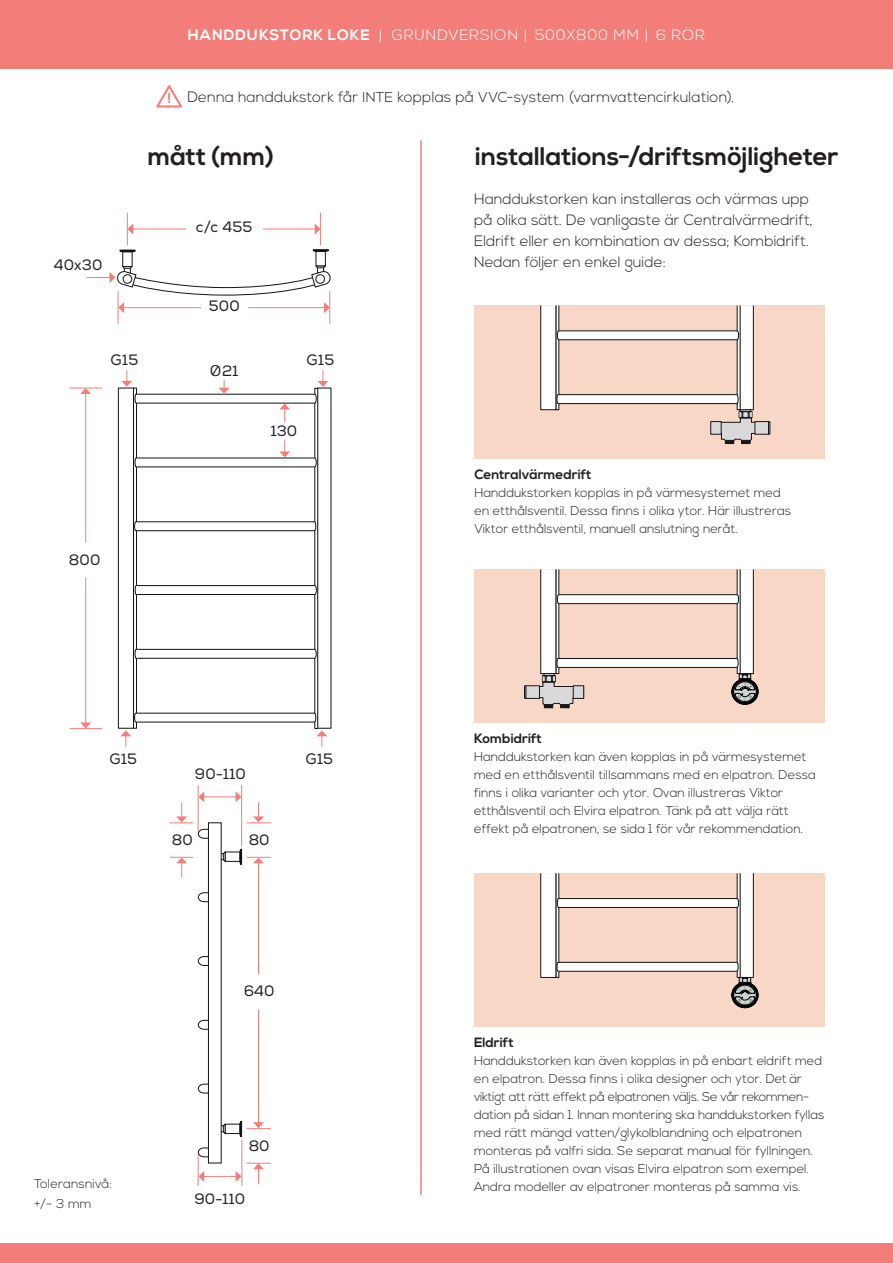
<style>
.page{position:relative;width:893px;height:1263px;background:#fff}
.page>*{position:absolute;margin:0;border:0;box-sizing:border-box;transform-origin:0 0}
.t1{font:700 25.5px "Nexa";color:#231f20}
.sid_2_tabell_fakta{font:300 15px/21px "Nexa";color:#231f20}
.sid_2_Varningstext{font:300 15px "Nexa";letter-spacing:.01em;color:#231f20}
.sid_2_tabell_fakta-2{font:15px "Nexa";letter-spacing:.01em;color:#231f20}
.sid_2_h2{font:300 15px "Nexa";letter-spacing:.065em;color:#fff}
.t2{font:700 14.4px "Nexa";color:#f37e79}
.sid_2_tabell_fakta-3{font:700 13.5px "Nexa";color:#231f20}
.sid_2_tabell_fakta-4{font:300 12.75px/18px "Nexa";color:#231f20}
.s1{font-weight:700}
.s2{font-size:14.25px}
.s3{font-family:"Sofia Pro";font-weight:300;font-size:16.5px}
</style>
<div class="page">
<div style="left:474px;top:306px;width:351px;height:153px;background:#f9d7c6"></div>
<div style="left:0;top:0;width:893px;height:68px;background:#f37e79"></div>
<div style="left:0;top:1244px;width:893px;height:19px;background:#f37e79"></div>
<svg style="left:156px;top:85px;width:26px;height:23px"></svg>
<hr style="left:420px;top:140px;width:2px;height:1055px;background:#f37e79">
<div style="left:474px;top:569px;width:351px;height:153px;background:#f9d7c6"></div>
<div style="left:474px;top:873px;width:351px;height:153px;background:#f9d7c6"></div>
<hr style="left:127px;top:213px;width:1px;height:32px;background:#f37e79">
<hr style="left:118px;top:291px;width:1px;height:33px;background:#f37e79">
<hr style="left:329px;top:291px;width:1px;height:33px;background:#f37e79">
<hr style="left:70px;top:388px;width:32px;height:1px;background:#f37e79">
<hr style="left:70px;top:728px;width:32px;height:1px;background:#f37e79">
<hr style="left:198px;top:785px;width:1px;height:46px;background:#f37e79">
<hr style="left:198px;top:1154px;width:1px;height:32px;background:#f37e79">
<hr style="left:241px;top:785px;width:1px;height:62px;background:#f37e79">
<hr style="left:242px;top:1140px;width:1px;height:46px;background:#f37e79">
<hr style="left:320px;top:213px;width:1px;height:32px;background:#f37e79">
<hr style="left:132px;top:229px;width:184px;height:1px;background:#f37e79">
<svg style="left:127px;top:223px;width:6px;height:11px"></svg>
<svg style="left:315px;top:223px;width:5px;height:11px"></svg>
<hr style="left:123px;top:307px;width:202px;height:1px;background:#f37e79">
<svg style="left:118px;top:302px;width:6px;height:11px"></svg>
<svg style="left:324px;top:302px;width:6px;height:11px"></svg>
<div style="left:186px;top:221px;width:76px;height:27px;background:#fff"></div>
<div style="left:201px;top:300px;width:47px;height:18px;background:#fff"></div>
<hr style="left:85px;top:577px;width:1px;height:146px;background:#f37e79">
<svg style="left:80px;top:722px;width:11px;height:6px"></svg>
<svg style="left:120px;top:730px;width:11px;height:17px"></svg>
<svg style="left:316px;top:730px;width:11px;height:17px"></svg>
<hr style="left:203px;top:796px;width:33px;height:1px;background:#f37e79">
<svg style="left:236px;top:792px;width:5px;height:10px"></svg>
<hr style="left:203px;top:1176px;width:33px;height:1px;background:#f37e79">
<svg style="left:198px;top:1171px;width:6px;height:11px"></svg>
<svg style="left:247px;top:802px;width:24px;height:21px"></svg>
<hr style="left:258px;top:1010px;width:1px;height:113px;background:#f37e79">
<svg style="left:170px;top:857px;width:23px;height:20px"></svg>
<hr style="left:258px;top:862px;width:1px;height:112px;background:#f37e79">
<svg style="left:236px;top:1163px;width:35px;height:20px"></svg>
<hr style="left:85px;top:393px;width:1px;height:150px;background:#f37e79">
<svg style="left:80px;top:388px;width:11px;height:6px"></svg>
<div style="left:122px;top:250px;width:11px;height:17px;background:#fff;border:1px solid #101414"></div>
<svg style="left:119px;top:250px;width:17px;height:3px"></svg>
<div style="left:316px;top:250px;width:10px;height:16px;background:#fff;border:1px solid #101414"></div>
<svg style="left:312px;top:249px;width:17px;height:3px"></svg>
<svg style="left:87px;top:265px;width:244px;height:31px"></svg>
<svg style="left:134px;top:422px;width:3px;height:307px"></svg>
<div style="left:118px;top:388px;width:16px;height:341px;background:#fff;border:1px solid #101414"></div>
<svg style="left:314px;top:422px;width:4px;height:307px"></svg>
<svg style="left:134px;top:585px;width:183px;height:10px"></svg>
<svg style="left:134px;top:649px;width:183px;height:10px"></svg>
<svg style="left:134px;top:712px;width:183px;height:11px"></svg>
<svg style="left:134px;top:521px;width:183px;height:10px"></svg>
<svg style="left:134px;top:440px;width:183px;height:28px"></svg>
<svg style="left:556px;top:873px;width:3px;height:88px"></svg>
<div style="left:540px;top:873px;width:16px;height:105px;background:#fff;border:1px solid #101414"></div>
<div style="left:739px;top:873px;width:15px;height:105px;background:#fff;border:1px solid #101414"></div>
<hr style="left:737px;top:873px;width:3px;height:105px;background:#fff">
<svg style="left:557px;top:898px;width:182px;height:10px;background:#cdcdcd"></svg>
<svg style="left:556px;top:961px;width:202px;height:47px"></svg>
<div style="left:225px;top:1124px;width:16px;height:10px;background:#fff;border:1px solid #101414"></div>
<svg style="left:222px;top:1123px;width:4px;height:12px"></svg>
<svg style="left:239px;top:1121px;width:32px;height:20px"></svg>
<div style="left:225px;top:852px;width:16px;height:10px;background:#fff;border:1px solid #101414"></div>
<svg style="left:222px;top:851px;width:4px;height:11px"></svg>
<svg style="left:239px;top:845px;width:32px;height:20px"></svg>
<svg style="left:198px;top:892px;width:10px;height:10px"></svg>
<svg style="left:198px;top:956px;width:10px;height:10px"></svg>
<svg style="left:198px;top:1019px;width:10px;height:11px"></svg>
<svg style="left:198px;top:1083px;width:10px;height:11px"></svg>
<svg style="left:198px;top:1147px;width:10px;height:10px"></svg>
<svg style="left:170px;top:791px;width:44px;height:48px"></svg>
<div style="left:208px;top:822px;width:14px;height:341px;background:#fff;border:1px solid #101414"></div>
<svg style="left:556px;top:305px;width:3px;height:89px"></svg>
<div style="left:540px;top:305px;width:16px;height:105px;background:#fff;border:1px solid #101414"></div>
<div style="left:739px;top:305px;width:15px;height:105px;background:#fff;border:1px solid #101414"></div>
<hr style="left:737px;top:305px;width:3px;height:105px;background:#fff">
<svg style="left:557px;top:330px;width:182px;height:10px;background:#d3d2d2"></svg>
<svg style="left:556px;top:394px;width:214px;height:50px"></svg>
<svg style="left:556px;top:569px;width:3px;height:89px"></svg>
<div style="left:540px;top:569px;width:16px;height:105px;background:#fff;border:1px solid #101414"></div>
<div style="left:739px;top:569px;width:15px;height:105px;background:#fff;border:1px solid #101414"></div>
<hr style="left:737px;top:569px;width:3px;height:105px;background:#fff">
<svg style="left:557px;top:594px;width:182px;height:10px;background:#d0d0d0"></svg>
<svg style="left:524px;top:658px;width:234px;height:50px"></svg>
<svg style="left:121px;top:370px;width:207px;height:52px"></svg>
<p class="sid_2_h2" style="left:188px;top:26px;width:518px"><span class="s1">HANDDUKSTORK LOKE</span> | GRUNDVERSION | 500X800 MM | 6 RÖR</p>
<p class="sid_2_tabell_fakta-2" style="left:54px;top:256px;width:50px">40x30</p>
<p class="t2" style="left:167px;top:90px;width:6px">!</p>
<p class="sid_2_Varningstext" style="left:187px;top:88px;width:549px">Denna handdukstork får <span class="s2">INTE</span> kopplas på <span class="s2">VVC</span>-system (varmvattencirkulation).</p>
<p class="t1" style="left:148px;top:142px;width:128px">mått (mm)</p>
<p class="sid_2_tabell_fakta-2" style="left:196px;top:218px;width:58px">c/c 455</p>
<p class="sid_2_tabell_fakta-2" style="left:209px;top:297px;width:32px">500</p>
<p class="t1" style="left:475px;top:142px;width:365px">installations-/driftsmöjligheter</p>
<p class="sid_2_tabell_fakta" style="left:474px;top:189px;width:340px">Handdukstorken kan installeras och värmas upp på olika sätt. De vanligaste är Centralvärmedrift, Eldrift eller en kombination av dessa; Kombidrift.<br>Nedan följer en enkel guide:</p>
<p class="sid_2_tabell_fakta-2" style="left:111px;top:351px;width:29px">G15</p>
<p class="sid_2_tabell_fakta-2" style="left:210px;top:362px;width:31px"><span class="s3">0</span>21</p>
<p class="sid_2_tabell_fakta-2" style="left:307px;top:351px;width:29px">G15</p>
<p class="sid_2_tabell_fakta-2" style="left:69px;top:550px;width:33px">800</p>
<p class="sid_2_tabell_fakta-2" style="left:270px;top:422px;width:28px">130</p>
<p class="sid_2_tabell_fakta-3" style="left:474px;top:467px;width:119px">Centralvärmedrift</p>
<p class="sid_2_tabell_fakta-4" style="left:474px;top:485px;width:318px">Handdukstorken kopplas in på värmesystemet med en etthålsventil. Dessa finns i olika ytor. Här illustreras<br>Viktor etthålsventil, manuell anslutning neråt.</p>
<p class="sid_2_tabell_fakta-2" style="left:109px;top:750px;width:29px">G15</p>
<p class="sid_2_tabell_fakta-2" style="left:195px;top:764px;width:52px">90-110</p>
<p class="sid_2_tabell_fakta-2" style="left:172px;top:831px;width:22px">80</p>
<p class="sid_2_tabell_fakta-2" style="left:249px;top:831px;width:22px">80</p>
<p class="sid_2_tabell_fakta-2" style="left:305px;top:750px;width:29px">G15</p>
<p class="sid_2_tabell_fakta-2" style="left:244px;top:982px;width:32px">640</p>
<p class="sid_2_tabell_fakta-4" style="left:34px;top:1175px;width:80px">Toleransnivå:</p>
<p class="sid_2_tabell_fakta-4" style="left:34px;top:1195px;width:59px">+/- 3 mm</p>
<p class="sid_2_tabell_fakta-2" style="left:249px;top:1137px;width:22px">80</p>
<p class="sid_2_tabell_fakta-2" style="left:194px;top:1190px;width:52px">90-110</p>
<p class="sid_2_tabell_fakta-3" style="left:474px;top:731px;width:69px">Kombidrift</p>
<p class="sid_2_tabell_fakta-4" style="left:474px;top:748px;width:343px">Handdukstorken kan även kopplas in på värmesystemet med en etthålsventil tillsammans med en elpatron. Dessa finns i olika varianter och ytor. Ovan illustreras Viktor etthålsventil och Elvira elpatron. Tänk på att välja rätt effekt på elpatronen, se sida 1 för vår rekommendation.</p>
<p class="sid_2_tabell_fakta-3" style="left:474px;top:1035px;width:41px">Eldrift</p>
<p class="sid_2_tabell_fakta-4" style="left:474px;top:1052px;width:352px">Handdukstorken kan även kopplas in på enbart eldrift med en elpatron. Dessa finns i olika designer och ytor. Det är viktigt att rätt effekt på elpatronen väljs. Se vår rekommen&shy;dation på sidan 1. Innan montering ska handdukstorken fyllas med rätt mängd vatten/glykolblandning och elpatronen monteras på valfri sida. Se separat manual för fyllningen.<br>På illustrationen ovan visas Elvira elpatron som exempel.<br>Andra modeller av elpatroner monteras på samma vis.</p>
</div>
